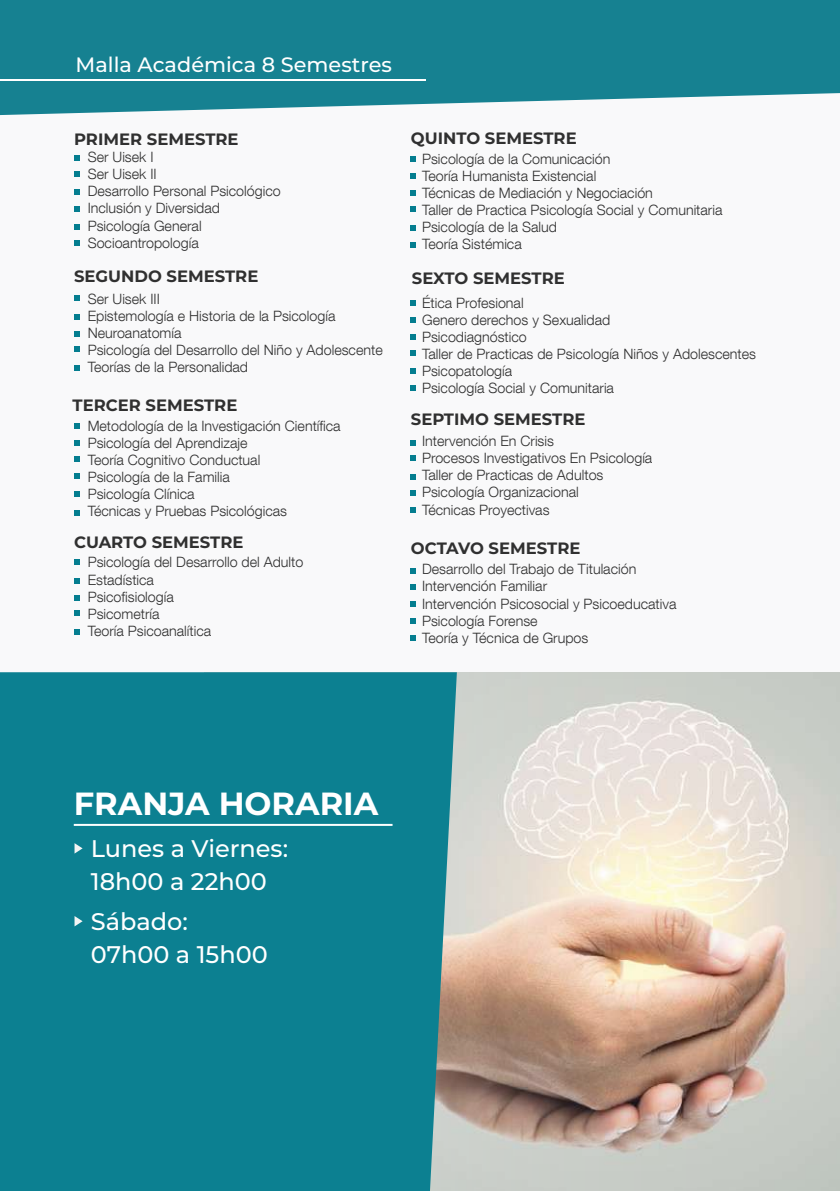
<style>
.page{position:relative;width:840px;height:1191px;background:#fff}
.page>*{position:absolute;margin:0;border:0;box-sizing:border-box;transform-origin:0 0}
.t1{font:700 32px "Montserrat";color:#fff}
.t2{font:500 24px "Montserrat";color:#fff}
.t3{font:500 20.8px "Montserrat";color:#fff}
.t4{font:700 16.4px "Montserrat";color:#303030}
.t5{font:300 14.2px/17.2px "Helvetica Neue LT Com";color:#303030}
</style>
<div class="page">
<div style="left:0;top:0;width:839px;height:1191px;background:#f9f9fa"></div>
<svg style="left:74px;top:155px;width:6px;height:5px"></svg>
<svg style="left:410px;top:156px;width:6px;height:6px"></svg>
<svg style="left:410px;top:173px;width:6px;height:6px"></svg>
<svg style="left:410px;top:190px;width:6px;height:6px"></svg>
<svg style="left:410px;top:207px;width:6px;height:5px"></svg>
<svg style="left:410px;top:225px;width:6px;height:5px"></svg>
<svg style="left:410px;top:242px;width:6px;height:5px"></svg>
<svg style="left:410px;top:300px;width:6px;height:6px"></svg>
<svg style="left:410px;top:317px;width:6px;height:5px"></svg>
<svg style="left:410px;top:334px;width:6px;height:5px"></svg>
<svg style="left:410px;top:351px;width:6px;height:5px"></svg>
<svg style="left:410px;top:368px;width:6px;height:6px"></svg>
<svg style="left:410px;top:385px;width:6px;height:5px"></svg>
<svg style="left:410px;top:440px;width:6px;height:5px"></svg>
<svg style="left:410px;top:455px;width:6px;height:6px"></svg>
<svg style="left:410px;top:474px;width:6px;height:5px"></svg>
<svg style="left:410px;top:490px;width:6px;height:6px"></svg>
<svg style="left:410px;top:508px;width:6px;height:5px"></svg>
<svg style="left:410px;top:568px;width:6px;height:5px"></svg>
<svg style="left:410px;top:584px;width:6px;height:5px"></svg>
<svg style="left:410px;top:601px;width:6px;height:5px"></svg>
<svg style="left:410px;top:618px;width:6px;height:5px"></svg>
<svg style="left:410px;top:636px;width:6px;height:5px"></svg>
<svg style="left:74px;top:171px;width:6px;height:6px"></svg>
<svg style="left:74px;top:190px;width:6px;height:5px"></svg>
<svg style="left:74px;top:206px;width:6px;height:5px"></svg>
<svg style="left:74px;top:225px;width:6px;height:5px"></svg>
<svg style="left:74px;top:240px;width:6px;height:6px"></svg>
<svg style="left:74px;top:296px;width:6px;height:5px"></svg>
<svg style="left:74px;top:314px;width:6px;height:6px"></svg>
<svg style="left:74px;top:331px;width:6px;height:5px"></svg>
<svg style="left:74px;top:347px;width:6px;height:5px"></svg>
<svg style="left:74px;top:365px;width:6px;height:5px"></svg>
<svg style="left:74px;top:423px;width:6px;height:6px"></svg>
<svg style="left:74px;top:440px;width:6px;height:5px"></svg>
<svg style="left:74px;top:457px;width:6px;height:5px"></svg>
<svg style="left:74px;top:473px;width:6px;height:6px"></svg>
<svg style="left:74px;top:492px;width:6px;height:5px"></svg>
<svg style="left:74px;top:510px;width:6px;height:5px"></svg>
<svg style="left:74px;top:559px;width:6px;height:6px"></svg>
<svg style="left:74px;top:578px;width:6px;height:5px"></svg>
<svg style="left:74px;top:595px;width:6px;height:5px"></svg>
<svg style="left:74px;top:611px;width:6px;height:5px"></svg>
<svg style="left:74px;top:629px;width:6px;height:5px"></svg>
<svg style="left:0;top:0;width:839px;height:115px;background:#2c8c9b"></svg>
<hr style="left:0;top:80px;width:425px;height:1px;background:#fff">
<img style="left:456px;top:672px;width:383px;height:519px">
<div style="left:0;top:672px;width:456px;height:519px;background:#0c8091"></div>
<svg style="left:74px;top:843px;width:9px;height:10px"></svg>
<svg style="left:74px;top:916px;width:9px;height:10px"></svg>
<hr style="left:74px;top:824px;width:318px;height:2px;background:#fff">
<h3 class="t3" style="left:76px;top:50px;width:317px">Malla Académica 8 Semestres</h3>
<p class="t4" style="left:74px;top:127px;width:166px">PRIMER SEMESTRE</p>
<p class="t5" style="left:88px;top:148px;width:194px">Ser Uisek I<br>Ser Uisek II<br>Desarrollo Personal Psicológico<br>Inclusión y Diversidad<br>Psicología General<br>Socioantropología</p>
<p class="t4" style="left:74px;top:264px;width:186px">SEGUNDO SEMESTRE</p>
<p class="t5" style="left:88px;top:290px;width:296px">Ser Uisek III<br>Epistemología e Historia de la Psicología<br>Neuroanatomía<br>Psicología del Desarrollo del Niño y Adolescente<br>Teorías de la Personalidad</p>
<p class="t4" style="left:72px;top:393px;width:166px">TERCER SEMESTRE</p>
<p class="t5" style="left:88px;top:416px;width:254px">Metodología de la Investigación Científica<br>Psicología del Aprendizaje<br>Teoría Cognitivo Conductual<br>Psicología de la Familia<br>Psicología Clínica<br>Técnicas y Pruebas Psicológicas</p>
<p class="t4" style="left:74px;top:530px;width:171px">CUARTO SEMESTRE</p>
<p class="t5" style="left:88px;top:553px;width:217px">Psicología del Desarrollo del Adulto<br>Estadística<br>Psicofisiología<br>Psicometría<br>Teoría Psicoanalítica</p>
<p class="t4" style="left:410px;top:126px;width:167px">QUINTO SEMESTRE</p>
<p class="t5" style="left:422px;top:150px;width:302px">Psicología de la Comunicación<br>Teoría Humanista Existencial<br>Técnicas de Mediación y Negociación<br>Taller de Practica Psicología Social y Comunitaria<br>Psicología de la Salud<br>Teoría Sistémica</p>
<p class="t4" style="left:411px;top:266px;width:154px">SEXTO SEMESTRE</p>
<p class="t5" style="left:422px;top:293px;width:335px">Ética Profesional<br>Genero derechos y Sexualidad<br>Psicodiagnóstico<br>Taller de Practicas de Psicología Niños y Adolescentes<br>Psicopatología<br>Psicología Social y Comunitaria</p>
<p class="t4" style="left:410px;top:408px;width:176px">SEPTIMO SEMESTRE</p>
<p class="t5" style="left:422px;top:432px;width:232px">Intervención En Crisis<br>Procesos Investigativos En Psicología<br>Taller de Practicas de Adultos<br>Psicología Organizacional<br>Técnicas Proyectivas</p>
<p class="t4" style="left:410px;top:536px;width:171px">OCTAVO SEMESTRE</p>
<p class="t5" style="left:422px;top:560px;width:256px">Desarrollo del Trabajo de Titulación<br>Intervención Familiar<br>Intervención Psicosocial y Psicoeducativa<br>Psicología Forense<br>Teoría y Técnica de Grupos</p>
<h1 class="t1" style="left:74px;top:781px;width:306px">FRANJA HORARIA</h1>
<h2 class="t2" style="left:91px;top:831px;width:199px">Lunes a Viernes:</h2>
<h2 class="t2" style="left:91px;top:864px;width:177px">18h00 a 22h00</h2>
<h2 class="t2" style="left:91px;top:904px;width:98px">Sábado:</h2>
<h2 class="t2" style="left:91px;top:937px;width:178px">07h00 a 15h00</h2>
</div>
